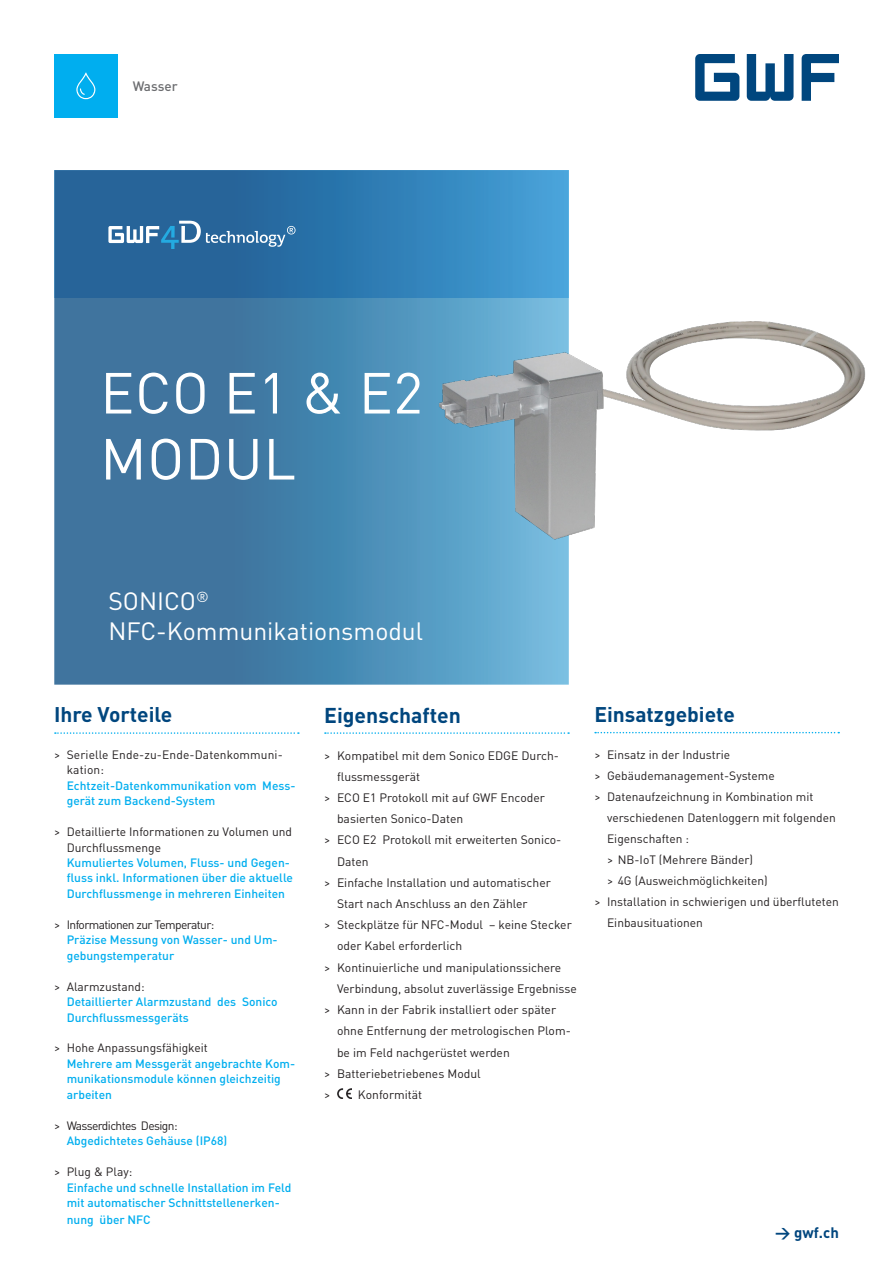
<style>
.page{position:relative;width:893px;height:1263px;background:#fff}
.page>*{position:absolute;margin:0;border:0;box-sizing:border-box;transform-origin:0 0}
.t1{font:57px/66px "DIN Pro";letter-spacing:.01em;color:#fff}
.t2{font:24.75px "DIN Pro";color:#fff}
.t3{font:700 21.15px "DIN Pro";color:#00467e}
.t4{font:700 21px "DIN Pro";color:#00467e}
.t5{font:700 15px "DIN Pro";color:#00467e}
.t6{font:500 13.5px "DIN Pro";color:#6c6d70}
.Grundtext{font:12.15px/21.1px "DIN Pro";color:#231f20}
.Grundtext-2{font:500 12px/15.5px "DIN Pro";color:#00aeef}
.Grundtext-3{font:12px/21px "DIN Pro";color:#231f20}
.Grundtext-4{font:12px "DIN Pro";letter-spacing:-.05em;color:#231f20}
</style>
<div class="page">
<svg style="left:54px;top:170px;width:515px;height:515px;background:#4180ac"></svg>
<svg style="left:108px;top:221px;width:188px;height:28px;background:#5185b0"></svg>
<div style="left:54px;top:54px;width:64px;height:64px;background:#00aeef"></div>
<svg style="left:76px;top:73px;width:19px;height:26px"></svg>
<svg style="left:695px;top:54px;width:144px;height:47px"></svg>
<img style="left:422px;top:279px;width:444px;height:271px">
<svg style="left:55px;top:732px;width:244px;height:2px"></svg>
<svg style="left:325px;top:732px;width:244px;height:2px"></svg>
<svg style="left:595px;top:732px;width:244px;height:1px"></svg>
<img style="left:337px;top:1088px;width:15px;height:11px">
<p class="t6" style="left:133px;top:77px;width:46px">Wasser</p>
<p class="t1" style="left:100px;top:358px;width:324px">ECO E1 &amp; E2<br>MODUL</p>
<p class="t2" style="left:108px;top:584px;width:102px">SONICO<sup>®</sup></p>
<p class="t2" style="left:108px;top:614px;width:316px">NFC-Kommunikationsmodul</p>
<p class="t4" style="left:54px;top:700px;width:120px">Ihre Vorteile</p>
<p class="Grundtext-3" style="left:67px;top:746px;width:218px;line-height:15.5px;text-indent:-13px">&gt; Serielle Ende-zu-Ende-Datenkommuni&shy;kation:</p>
<p class="Grundtext-2" style="left:67px;top:777px;width:230px">Echtzeit-Datenkommunikation vom Mess&shy;gerät zum Backend-System</p>
<p class="Grundtext-3" style="left:67px;top:823px;width:227px;line-height:15.5px;text-indent:-13px">&gt; Detaillierte Informationen zu Volumen und<br>Durchflussmenge</p>
<p class="Grundtext-2" style="left:67px;top:854px;width:228px">Kumuliertes Volumen, Fluss- und Gegen&shy;fluss inkl. Informationen über die aktuelle<br>Durchflussmenge in mehreren Einheiten</p>
<p class="Grundtext-4" style="left:54px;top:916px;width:162px">&gt; Informationen zur Temperatur:</p>
<p class="Grundtext-2" style="left:67px;top:932px;width:212px">Präzise Messung von Wasser- und Um&shy;gebungstemperatur</p>
<p class="Grundtext-3" style="left:54px;top:975px;width:92px">&gt; Alarmzustand:</p>
<p class="Grundtext-2" style="left:67px;top:993px;width:212px">Detaillierter Alarmzustand des Sonico<br>Durchflussmessgeräts</p>
<p class="Grundtext-3" style="left:54px;top:1037px;width:155px">&gt; Hohe Anpassungsfähigkeit</p>
<p class="Grundtext-2" style="left:67px;top:1055px;width:230px">Mehrere am Messgerät angebrachte Kom&shy;munikationsmodule können gleichzeitig arbeiten</p>
<p class="Grundtext-4" style="left:54px;top:1117px;width:125px">&gt; Wasserdichtes Design:</p>
<p class="Grundtext-2" style="left:67px;top:1132px;width:162px">Abgedichtetes Gehäuse (IP68)</p>
<p class="Grundtext-3" style="left:54px;top:1161px;width:80px">&gt; Plug &amp; Play:</p>
<p class="Grundtext-2" style="left:67px;top:1179px;width:226px">Einfache und schnelle Installation im Feld mit automatischer Schnittstellenerken-</p>
<p class="Grundtext-2" style="left:67px;top:1211px;width:85px">nung über NFC</p>
<p class="t3" style="left:324px;top:700px;width:138px">Eigenschaften</p>
<p class="Grundtext" style="left:337px;top:744px;width:223px;text-indent:-13px">&gt; Kompatibel mit dem Sonico EDGE Durch&shy;flussmessgerät</p>
<p class="Grundtext" style="left:337px;top:786px;width:209px;text-indent:-13px">&gt; ECO E1 Protokoll mit auf GWF Encoder basierten Sonico-Daten</p>
<p class="Grundtext" style="left:337px;top:829px;width:226px;text-indent:-13px">&gt; ECO E2 Protokoll mit erweiterten Sonico-<br>Daten</p>
<p class="Grundtext" style="left:337px;top:871px;width:215px;text-indent:-13px">&gt; Einfache Installation und automatischer<br>Start nach Anschluss an den Zähler</p>
<p class="Grundtext" style="left:337px;top:914px;width:236px;text-indent:-13px">&gt; Steckplätze für NFC-Modul – keine Stecker oder Kabel erforderlich</p>
<p class="Grundtext" style="left:337px;top:956px;width:241px;text-indent:-13px">&gt; Kontinuierliche und manipulationssichere<br>Verbindung, absolut zuverlässige Ergebnisse</p>
<p class="Grundtext" style="left:337px;top:998px;width:235px;text-indent:-13px">&gt; Kann in der Fabrik installiert oder später ohne Entfernung der metrologischen Plom&shy;be im Feld nachgerüstet werden</p>
<p class="Grundtext" style="left:324px;top:1062px;width:158px">&gt; Batteriebetriebenes Modul</p>
<p class="Grundtext" style="left:324px;top:1083px;width:100px">&gt; Konformität</p>
<p class="t4" style="left:594px;top:700px;width:142px">Einsatzgebiete</p>
<p class="Grundtext-3" style="left:594px;top:743px;width:137px">&gt; Einsatz in der Industrie</p>
<p class="Grundtext-3" style="left:594px;top:764px;width:182px">&gt; Gebäudemanagement-Systeme</p>
<p class="Grundtext-3" style="left:607px;top:785px;width:230px;text-indent:-13px">&gt; Datenaufzeichnung in Kombination mit verschiedenen Datenloggern mit folgenden<br>Eigenschaften :</p>
<p class="Grundtext-3" style="left:607px;top:848px;width:147px">&gt; NB-IoT (Mehrere Bänder)</p>
<p class="Grundtext-3" style="left:607px;top:869px;width:162px">&gt; 4G (Ausweichmöglichkeiten)</p>
<p class="Grundtext-3" style="left:607px;top:890px;width:233px;text-indent:-13px">&gt; Installation in schwierigen und überfluteten<br>Einbausituationen</p>
<p class="t5" style="left:775px;top:1222px;width:65px">→ gwf.ch</p>
</div>
